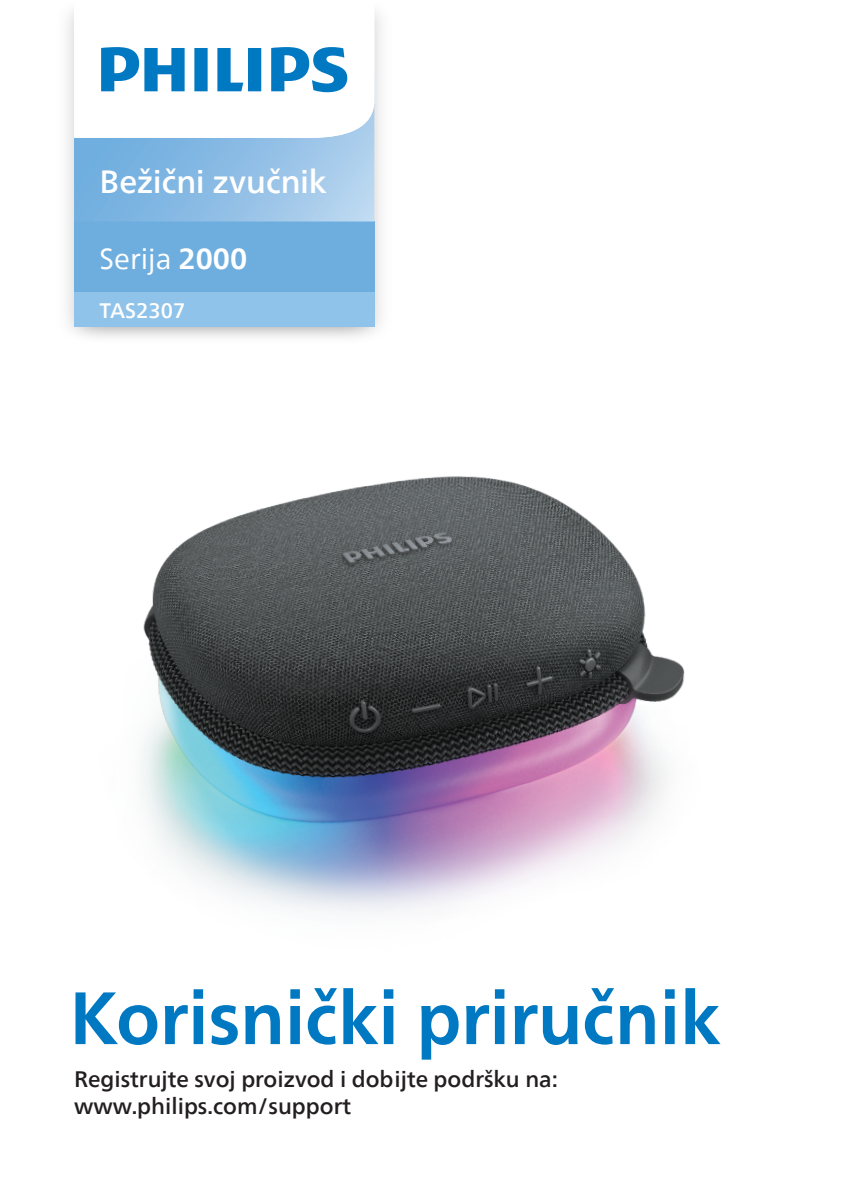
<style>
.page{position:relative;width:842px;height:1191px;background:#fff}
.page>*{position:absolute;margin:0;border:0;box-sizing:border-box;transform-origin:0 0}
.t1{font:700 74px "Neue Frutiger World";color:#0079c2;scale:.96 1}
.t2{font:500 32px "Neue Frutiger World";color:#fff}
.t3{font:28.8px "Neue Frutiger World";color:#fff}
.t4{font:500 22.4px/26.8px "Neue Frutiger World";color:#231f20}
.t5{font:500 20.8px "Neue Frutiger World";color:#fff}
.s1{font-weight:700}
</style>
<div class="page">
<div style="left:67px;top:11px;width:314px;height:265px;background:#eee"></div>
<div style="left:74px;top:221px;width:300px;height:71px;background:#6eaedf"></div>
<svg style="left:74px;top:138px;width:300px;height:83px;background:#8dbde5"></svg>
<svg style="left:74px;top:11px;width:300px;height:127px"></svg>
<svg style="left:101px;top:47px;width:246px;height:45px"></svg>
<img style="left:67px;top:276px;width:618px;height:637px">
<h2 class="t2" style="left:100px;top:155px;width:229px">Bežični zvučnik</h2>
<p class="t3" style="left:100px;top:237px;width:149px">Serija <span class="s1">2000</span></p>
<p class="t5" style="left:100px;top:294px;width:87px">TAS2307</p>
<h1 class="t1" style="left:70px;top:953px;width:679px">Korisnički priručnik</h1>
<p class="t4" style="left:74px;top:1066px;width:485px">Registrujte svoj proizvod i dobijte podršku na: www.philips.com/support</p>
</div>
